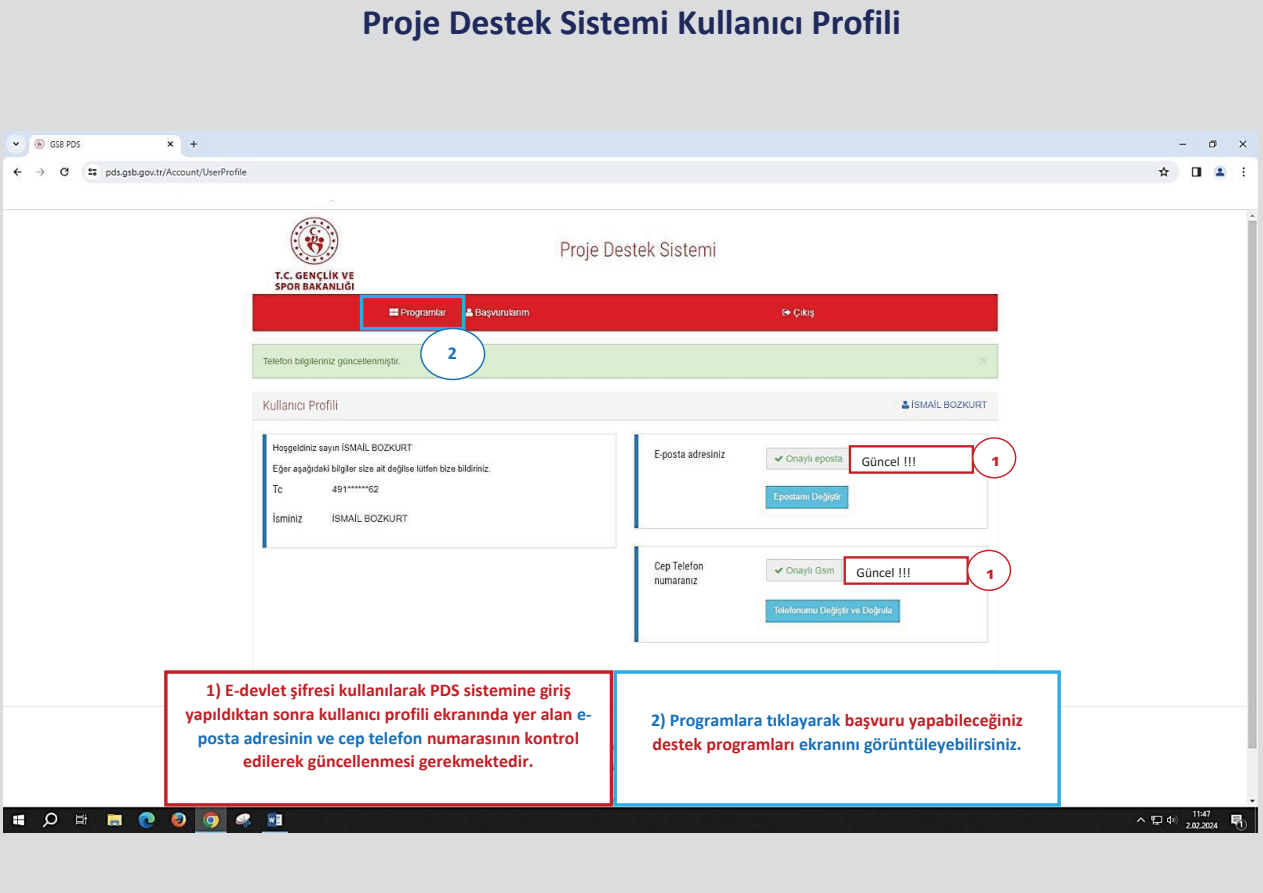
<style>
.page{position:relative;width:1263px;height:893px;background:#dbdcde}
.page>*{position:absolute;margin:0;border:0;box-sizing:border-box;transform-origin:0 0}
.t1{font:700 36px "Calibri";color:#1f295c}
.t2{font:700 21px "Calibri";color:#c02026}
.t3{font:700 18px/23.7px "Calibri";color:#c02026;text-align:center}
.t4{font:700 18px/24px "Calibri";color:#1870b9}
.t5{font:13.5px "Calibri";letter-spacing:-.005em;color:#231f20}
.s1{color:#1870b9}
.s2{color:#c02026}
</style>
<div class="page">
<img style="left:3px;top:131px;width:1254px;height:701px">
<div style="left:166px;top:672px;width:445px;height:133px;background:#fff"></div>
<div style="left:164px;top:670px;width:449px;height:137px;border:3px solid #c02026"></div>
<div style="left:850px;top:446px;width:123px;height:27px;background:#fff"></div>
<div style="left:849px;top:445px;width:125px;height:29px;border:2px solid #c02026"></div>
<div style="left:845px;top:557px;width:123px;height:27px;background:#fff"></div>
<div style="left:843px;top:556px;width:126px;height:29px;border:2px solid #c02026"></div>
<div style="left:360px;top:295px;width:105px;height:35px;border:3px solid #28ade4"></div>
<div style="left:615px;top:672px;width:444px;height:133px;background:#fff"></div>
<div style="left:613px;top:670px;width:448px;height:137px;border:3px solid #28ade4"></div>
<div style="left:973px;top:438px;width:43px;height:40px;background:#fff;border-radius:50%"></div>
<div style="left:972px;top:437px;width:44px;height:41px;border:1px solid #c02026;border-radius:50%"></div>
<div style="left:968px;top:550px;width:42px;height:40px;background:#fff;border-radius:50%"></div>
<div style="left:967px;top:550px;width:44px;height:41px;border:1px solid #c02026;border-radius:50%"></div>
<div style="left:421px;top:329px;width:64px;height:50px;background:#fff;border-radius:50%"></div>
<div style="left:420px;top:328px;width:65px;height:52px;border:1px solid #1870b9;border-radius:50%"></div>
<h1 class="t1" style="left:362px;top:-3px;width:540px">Proje Destek Sistemi Kullanıcı Profili</h1>
<p class="t4" style="left:448px;top:341px;width:11px">2</p>
<p class="t3" style="left:185px;top:678px;width:408px">1) E-devlet şifresi kullanılarak PDS sistemine giriş yapıldıktan sonra kullanıcı profili ekranında yer alan <span class="s1">e&shy;posta adresinin ve cep telefon</span> numarasının kontrol edilerek güncellenmesi gerekmektedir.</p>
<p class="t5" style="left:862px;top:452px;width:56px">Güncel !!!</p>
<p class="t5" style="left:857px;top:563px;width:56px">Güncel !!!</p>
<p class="t2" style="left:991px;top:448px;width:12px">1</p>
<p class="t2" style="left:985px;top:561px;width:12px">1</p>
<p class="t4" style="left:651px;top:707px;width:373px">2) Programlara tıklayarak <span class="s2">başvuru yapabileceğiniz destek programları</span> ekranını görüntüleyebilirsiniz.</p>
</div>
